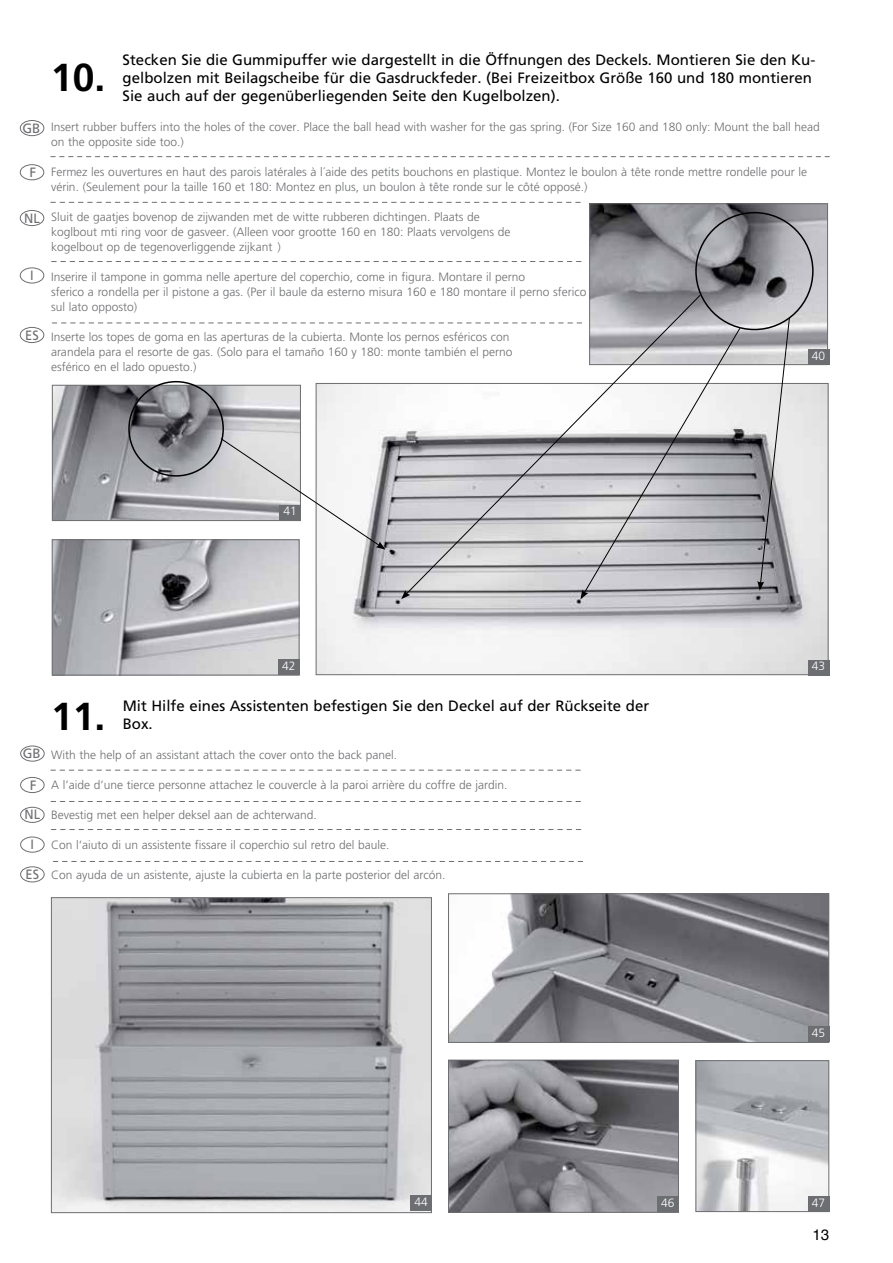
<style>
.page{position:relative;width:893px;height:1263px;background:#fff}
.page>*{position:absolute;margin:0;border:0;box-sizing:border-box;transform-origin:0 0}
.t1{font:700 39px "Frutiger LT Pro";color:#000}
.t2{font:15px/18px "Frutiger LT Pro";color:#000}
.t3{font:15px "Helvetica World";color:#000}
.t4{font:13.5px/29.7px "Frutiger LT Pro";color:#6d6e71;text-align:center}
.t5{font:13.5px "Frutiger LT Pro";color:#6d6e71;scale:.95 1}
.t6{font:300 12px/15px "Frutiger LT Pro";color:#6d6e71}
.t7{font:300 12px "Frutiger LT Pro";color:#fff}
</style>
<div class="page">
<img style="left:318px;top:385px;width:508px;height:288px">
<img style="left:54px;top:599px;width:243px;height:74px">
<div style="left:52px;top:539px;width:247px;height:136px;border:1px solid #6d6e71"></div>
<div style="left:278px;top:659px;width:21px;height:16px;background:#6d6e71"></div>
<img style="left:591px;top:205px;width:235px;height:158px">
<div style="left:589px;top:203px;width:239px;height:162px;border:1px solid #6d6e71"></div>
<div style="left:808px;top:349px;width:21px;height:16px;background:#6d6e71"></div>
<svg style="left:405px;top:294px;width:296px;height:29px"></svg>
<svg style="left:757px;top:316px;width:33px;height:275px"></svg>
<div style="left:808px;top:660px;width:21px;height:16px;background:#6d6e71"></div>
<div style="left:20px;top:120px;width:24px;height:16px;border:1px solid #6d6e71;border-radius:50%"></div>
<div style="left:20px;top:164px;width:24px;height:16px;border:1px solid #6d6e71;border-radius:50%"></div>
<div style="left:20px;top:210px;width:24px;height:16px;border:1px solid #6d6e71;border-radius:50%"></div>
<div style="left:20px;top:267px;width:24px;height:16px;border:1px solid #6d6e71;border-radius:50%"></div>
<div style="left:20px;top:327px;width:24px;height:16px;border:1px solid #6d6e71;border-radius:50%"></div>
<img style="left:450px;top:895px;width:377px;height:146px">
<div style="left:448px;top:893px;width:381px;height:150px;border:1px solid #6d6e71"></div>
<img style="left:53px;top:899px;width:377px;height:312px">
<div style="left:51px;top:897px;width:381px;height:316px;border:1px solid #6d6e71"></div>
<img style="left:450px;top:1062px;width:227px;height:149px">
<div style="left:448px;top:1060px;width:231px;height:153px;border:1px solid #6d6e71"></div>
<img style="left:697px;top:1062px;width:130px;height:148px">
<div style="left:695px;top:1060px;width:134px;height:152px;border:1px solid #6d6e71"></div>
<div style="left:808px;top:1026px;width:21px;height:16px;background:#6d6e71"></div>
<div style="left:410px;top:1195px;width:22px;height:16px;background:#6d6e71"></div>
<div style="left:657px;top:1196px;width:21px;height:16px;background:#6d6e71"></div>
<div style="left:808px;top:1196px;width:21px;height:16px;background:#6d6e71"></div>
<div style="left:20px;top:746px;width:25px;height:15px;border:1px solid #6d6e71;border-radius:50%"></div>
<div style="left:20px;top:777px;width:25px;height:16px;border:1px solid #6d6e71;border-radius:50%"></div>
<div style="left:20px;top:807px;width:25px;height:16px;border:1px solid #6d6e71;border-radius:50%"></div>
<div style="left:20px;top:837px;width:25px;height:15px;border:1px solid #6d6e71;border-radius:50%"></div>
<div style="left:20px;top:866px;width:25px;height:16px;border:1px solid #6d6e71;border-radius:50%"></div>
<svg style="left:51px;top:156px;width:778px;height:1px"></svg>
<svg style="left:51px;top:202px;width:529px;height:1px"></svg>
<svg style="left:52px;top:261px;width:529px;height:1px"></svg>
<svg style="left:52px;top:323px;width:689px;height:276px"></svg>
<svg style="left:51px;top:770px;width:529px;height:1px"></svg>
<svg style="left:51px;top:801px;width:529px;height:1px"></svg>
<svg style="left:51px;top:829px;width:530px;height:1px"></svg>
<svg style="left:53px;top:861px;width:530px;height:1px"></svg>
<p class="t4" style="left:22px;top:113px;width:19px">GB</p>
<p class="t4" style="left:30px;top:158px;width:8px">F</p>
<p class="t5" style="left:24px;top:210px;width:18px">NL</p>
<p class="t5" style="left:30px;top:267px;width:5px">I</p>
<p class="t5" style="left:25px;top:327px;width:16px">ES</p>
<p class="t2" style="left:123px;top:51px;width:694px">Stecken Sie die Gummipuffer wie dargestellt in die Öffnungen des Deckels. Montieren Sie den Ku&shy;gelbolzen mit Beilagscheibe für die Gasdruckfeder. (Bei Freizeitbox Größe 160 und 180 montieren<br>Sie auch auf der gegenüberliegenden Seite den Kugelbolzen).</p>
<p class="t6" style="left:51px;top:120px;width:770px">Insert rubber buffers into the holes of the cover. Place the ball head with washer for the gas spring. (For Size 160 and 180 only: Mount the ball head on the opposite side too.)</p>
<p class="t6" style="left:51px;top:165px;width:758px">Fermez les ouvertures en haut des parois latérales à l´aide des petits bouchons en plastique. Montez le boulon à tête ronde mettre rondelle pour le vérin. (Seulement pour la taille 160 et 180: Montez en plus, un boulon à tête ronde sur le côté opposé.)</p>
<p class="t6" style="left:51px;top:210px;width:461px">Sluit de gaatjes bovenop de zijwanden met de witte rubberen dichtingen. Plaats de koglbout mti ring voor de gasveer. (Alleen voor grootte 160 en 180: Plaats vervolgens de kogelbout op de tegenoverliggende zijkant )</p>
<p class="t6" style="left:51px;top:270px;width:571px">Inserire il tampone in gomma nelle aperture del coperchio, come in figura. Montare il perno<br>sferico a rondella per il pistone a gas. (Per il baule da esterno misura 160 e 180 montare il perno sferico anche sul lato opposto)</p>
<p class="t6" style="left:51px;top:330px;width:463px">Inserte los topes de goma en las aperturas de la cubierta. Monte los pernos esféricos con arandela para el resorte de gas. (Solo para el tamaño 160 y 180: monte también el perno esférico en el lado opuesto.)</p>
<h1 class="t1" style="left:51px;top:54px;width:56px">10.</h1>
<p class="t7" style="left:812px;top:349px;width:15px">40</p>
<p class="t7" style="left:283px;top:504px;width:15px">41</p>
<p class="t7" style="left:282px;top:658px;width:15px">42</p>
<p class="t4" style="left:23px;top:739px;width:19px">GB</p>
<p class="t4" style="left:25px;top:770px;width:17px">F<br>NL</p>
<p class="t5" style="left:31px;top:836px;width:5px">I</p>
<p class="t5" style="left:26px;top:866px;width:16px">ES</p>
<p class="t2" style="left:123px;top:697px;width:528px">Mit Hilfe eines Assistenten befestigen Sie den Deckel auf der Rückseite der<br>Box.</p>
<p class="t6" style="left:51px;top:747px;width:348px">With the help of an assistant attach the cover onto the back panel.</p>
<p class="t6" style="left:51px;top:777px;width:458px">A l’aide d’une tierce personne attachez le couvercle à la paroi arrière du coffre de jardin.</p>
<p class="t6" style="left:51px;top:807px;width:267px">Bevestig met een helper deksel aan de achterwand.</p>
<p class="t6" style="left:51px;top:837px;width:340px">Con l‘aiuto di un assistente fissare il coperchio sul retro del baule.</p>
<p class="t6" style="left:51px;top:867px;width:396px">Con ayuda de un asistente, ajuste la cubierta en la parte posterior del arcón.</p>
<h1 class="t1" style="left:51px;top:694px;width:56px">11.</h1>
<p class="t7" style="left:812px;top:659px;width:15px">43</p>
<p class="t7" style="left:812px;top:1026px;width:15px">45</p>
<p class="t7" style="left:414px;top:1194px;width:15px">44</p>
<p class="t7" style="left:661px;top:1195px;width:15px">46</p>
<p class="t7" style="left:812px;top:1195px;width:15px">47</p>
<p class="t3" style="left:812px;top:1226px;width:18px">13</p>
</div>
